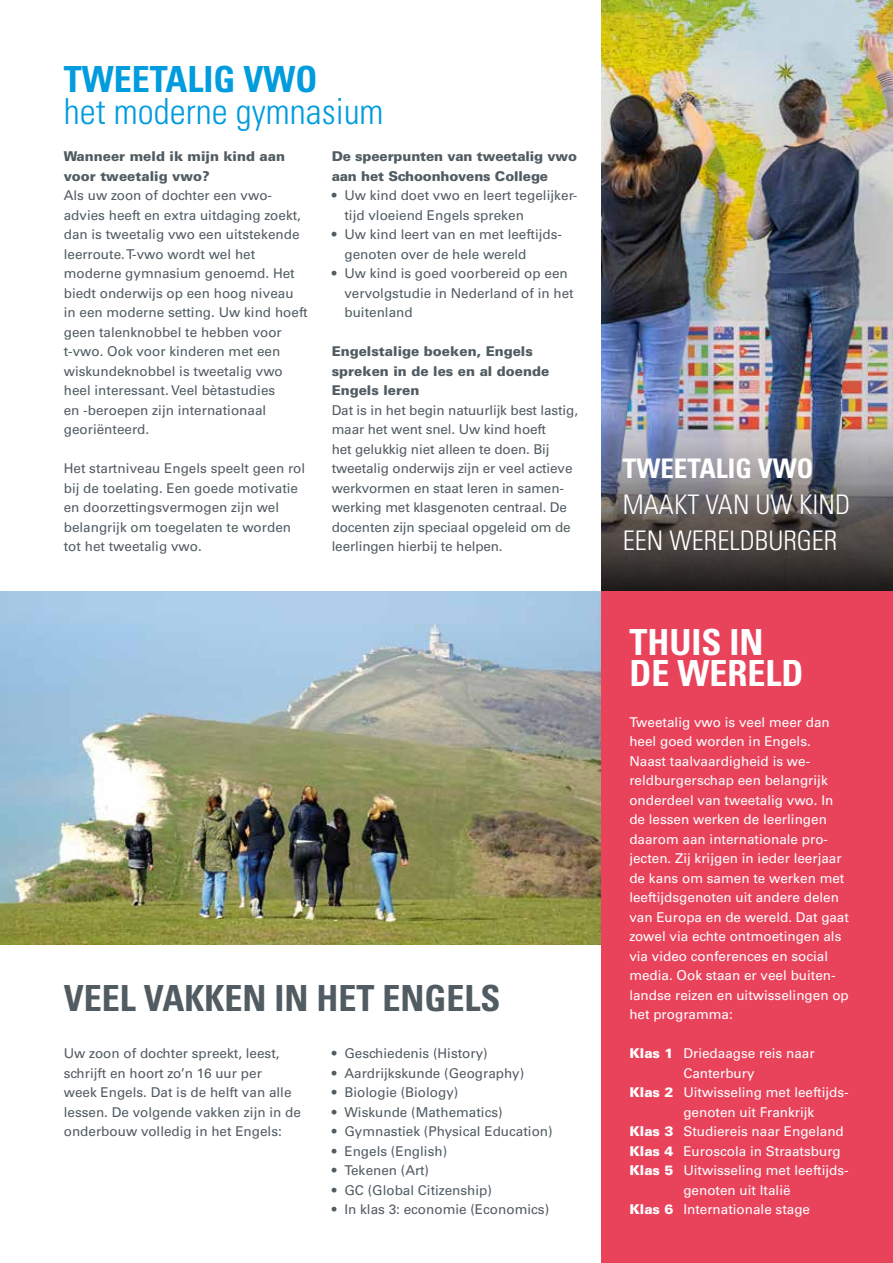
<style>
.page{position:relative;width:893px;height:1263px;background:#fff}
.page>*{position:absolute;margin:0;border:0;box-sizing:border-box;transform-origin:0 0}
.t1{font:700 condensed 36px "Univers";color:#515c62}
.t2{font:300 condensed 36px "Univers";color:#009cde}
.t3{font:700 condensed 36px/31.5px "Univers";color:#fff}
.t4{font:700 condensed 36px "Univers";color:#009cde}
.t5{font:300 condensed 27px/36px "Univers";color:#fff}
.t6{font:700 condensed 27px "Univers";color:#fff}
.t7{font:13.5px/19.5px "Univers";color:#515c62}
.t8{font:13.5px/19.5px "Univers";color:#fff}
.t9{font:900 13.5px/19.5px "Univers";color:#515c62}
.s1{font-weight:900}
</style>
<div class="page">
<img style="left:0;top:591px;width:602px;height:353px">
<img style="left:602px;top:0;width:291px;height:280px">
<div style="left:602px;top:591px;width:291px;height:672px;background:#e9435c"></div>
<img style="left:602px;top:280px;width:291px;height:311px">
<h1 class="t4" style="left:64px;top:58px;width:255px">TWEETALIG VWO</h1>
<h1 class="t2" style="left:64px;top:90px;width:321px">het moderne gymnasium</h1>
<p class="t9" style="left:64px;top:147px;width:223px">Wanneer meld ik mijn kind aan voor tweetalig vwo?</p>
<p class="t7" style="left:64px;top:186px;width:245px">Als uw zoon of dochter een vwo&shy;advies heeft en extra uitdaging zoekt, dan is tweetalig vwo een uitstekende leerroute. T-vwo wordt wel het moderne gymnasium genoemd. Het biedt onderwijs op een hoog niveau in een moderne setting. Uw kind hoeft geen talenknobbel te hebben voor t-vwo. Ook voor kinderen met een wiskundeknobbel is tweetalig vwo heel interessant. Veel bètastudies<br>en -beroepen zijn internationaal georiënteerd.</p>
<p class="t7" style="left:64px;top:459px;width:243px">Het startniveau Engels speelt geen rol bij de toelating. Een goede motivatie en doorzettingsvermogen zijn wel belangrijk om toegelaten te worden tot het tweetalig vwo.</p>
<p class="t9" style="left:332px;top:146px;width:247px">De speerpunten van tweetalig vwo aan het Schoonhovens College</p>
<p class="t7" style="left:344px;top:186px;width:233px;text-indent:-13px">• Uw kind doet vwo en leert tegelijker&shy;tijd vloeiend Engels spreken</p>
<p class="t7" style="left:344px;top:225px;width:219px;text-indent:-13px">• Uw kind leert van en met leeftijds&shy;genoten over de hele wereld</p>
<p class="t7" style="left:344px;top:264px;width:231px;text-indent:-13px">• Uw kind is goed voorbereid op een vervolgstudie in Nederland of in het buitenland</p>
<p class="t9" style="left:332px;top:341px;width:219px">Engelstalige boeken, Engels spreken in de les en al doende<br>Engels leren</p>
<p class="t7" style="left:332px;top:400px;width:248px">Dat is in het begin natuurlijk best lastig, maar het went snel. Uw kind hoeft<br>het gelukkig niet alleen te doen. Bij tweetalig onderwijs zijn er veel actieve werkvormen en staat leren in samen&shy;werking met klasgenoten centraal. De docenten zijn speciaal opgeleid om de leerlingen hierbij te helpen.</p>
<h1 class="t1" style="left:64px;top:976px;width:438px">VEEL VAKKEN IN HET ENGELS</h1>
<p class="t7" style="left:64px;top:1044px;width:239px">Uw zoon of dochter spreekt, leest, schrijft en hoort zo’n 16 uur per<br>week Engels. Dat is de helft van alle lessen. De volgende vakken zijn in de onderbouw volledig in het Engels:</p>
<p class="t7" style="left:332px;top:1044px;width:158px">• Geschiedenis (History)</p>
<p class="t7" style="left:332px;top:1063px;width:194px">• Aardrijkskunde (Geography)</p>
<p class="t7" style="left:332px;top:1083px;width:128px">• Biologie (Biology)</p>
<p class="t7" style="left:332px;top:1102px;width:173px">• Wiskunde (Mathematics)</p>
<p class="t7" style="left:332px;top:1122px;width:223px">• Gymnastiek (Physical Education)</p>
<p class="t7" style="left:332px;top:1141px;width:117px">• Engels (English)</p>
<p class="t7" style="left:332px;top:1161px;width:99px">• Tekenen (Art)</p>
<p class="t7" style="left:332px;top:1180px;width:162px">• GC (Global Citizenship)</p>
<p class="t7" style="left:332px;top:1200px;width:219px">• In klas 3: economie (Economics)</p>
<h2 class="t6" style="left:623px;top:451px;width:192px">TWEETALIG VWO</h2>
<h2 class="t5" style="left:623px;top:486px;width:229px">MAAKT VAN UW KIND<br>EEN WERELDBURGER</h2>
<h1 class="t3" style="left:629px;top:626px;width:175px">THUIS IN<br>DE WERELD</h1>
<p class="t8" style="left:629px;top:712px;width:221px">Tweetalig vwo is veel meer dan heel goed worden in Engels.<br>Naast taalvaardigheid is we&shy;reldburgerschap een belangrijk onderdeel van tweetalig vwo. In de lessen werken de leerlingen daarom aan internationale pro&shy;jecten. Zij krijgen in ieder leerjaar de kans om samen te werken met leeftijdsgenoten uit andere delen van Europa en de wereld. Dat gaat zowel via echte ontmoetingen als via video conferences en social media. Ook staan er veel buiten&shy;landse reizen en uitwisselingen op het programma:</p>
<p class="t8" style="left:629px;top:1044px;width:187px"><span class="s1">Klas 1</span> Driedaagse reis naar</p>
<p class="t8" style="left:683px;top:1063px;width:73px">Canterbury</p>
<p class="t8" style="left:629px;top:1083px;width:221px"><span class="s1">Klas 2</span> Uitwisseling met leeftijds-</p>
<p class="t8" style="left:683px;top:1102px;width:133px">genoten uit Frankrijk</p>
<p class="t8" style="left:629px;top:1122px;width:216px"><span class="s1">Klas 3</span> Studiereis naar Engeland</p>
<p class="t8" style="left:629px;top:1141px;width:213px"><span class="s1">Klas 4</span> Euroscola in Straatsburg</p>
<p class="t8" style="left:629px;top:1161px;width:221px"><span class="s1">Klas 5</span> Uitwisseling met leeftijds-</p>
<p class="t8" style="left:683px;top:1180px;width:109px">genoten uit Italië</p>
<p class="t8" style="left:629px;top:1200px;width:182px"><span class="s1">Klas 6</span> Internationale stage</p>
</div>
